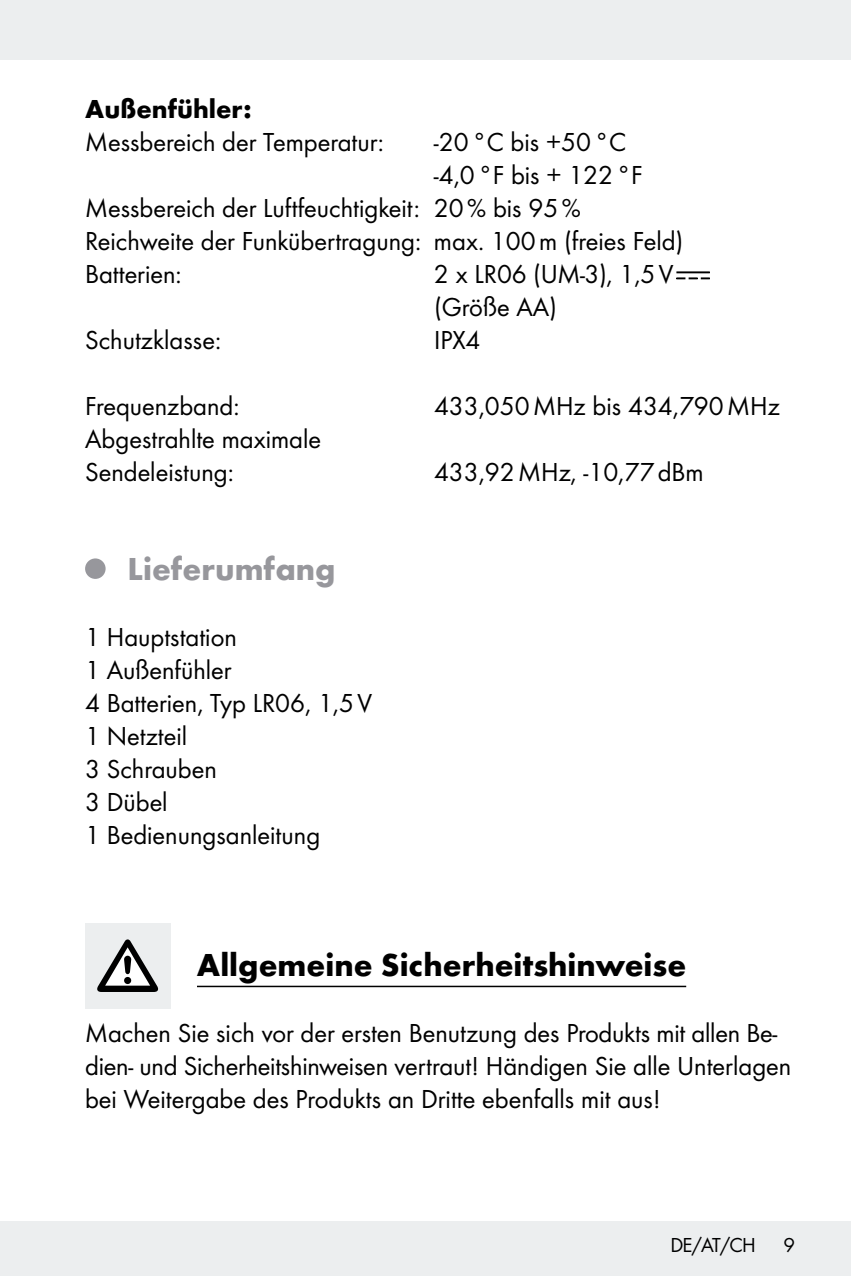
<style>
.page{position:relative;width:851px;height:1276px;background:#fff}
.page>*{position:absolute;margin:0;border:0;box-sizing:border-box;transform-origin:0 0}
.t1{font:700 33px "Futura";color:#000}
.t2{font:700 33px "Futura";color:#97979c}
.t3{font:27px/33px "Futura Boo";color:#000}
.t4{font:700 27px "Futura";color:#000}
.t5{font:21px "Futura Boo";color:#000}
</style>
<div class="page">
<div style="left:0;top:0;width:850px;height:60px;background:#eceeef"></div>
<div style="left:0;top:1220px;width:850px;height:56px;background:#eceeef"></div>
<hr style="left:85px;top:985px;width:601px;height:2px;background:#000">
<svg style="left:676px;top:278px;width:33px;height:1px"></svg>
<div style="left:676px;top:272px;width:33px;height:1px;border:1px solid #000"></div>
<div style="left:85px;top:558px;width:21px;height:21px;background:#97979c;border-radius:50%"></div>
<div style="left:170px;top:923px;width:27px;height:85px;background:#fff"></div>
<div style="left:85px;top:923px;width:85px;height:85px;background:#eceeef"></div>
<svg style="left:97px;top:939px;width:61px;height:53px"></svg>
<p class="t4" style="left:85px;top:92px;width:168px">Außenfühler:</p>
<p class="t3" style="left:85px;top:125px;width:300px">Messbereich der Temperatur:</p>
<p class="t3" style="left:434px;top:125px;width:193px">-20°C bis +50°C</p>
<p class="t3" style="left:434px;top:158px;width:210px">-4,0°F bis + 122°F</p>
<p class="t3" style="left:85px;top:191px;width:497px">Messbereich der Luftfeuchtigkeit: 20% bis 95%</p>
<p class="t3" style="left:85px;top:224px;width:600px">Reichweite der Funkübertragung: max. 100m (freies Feld)</p>
<p class="t3" style="left:85px;top:257px;width:98px">Batterien:</p>
<p class="t3" style="left:434px;top:257px;width:241px">2 x LR06 (UM-3), 1,5V (Größe AA)</p>
<p class="t3" style="left:85px;top:323px;width:137px">Schutzklasse:</p>
<p class="t3" style="left:434px;top:323px;width:48px">IPX4</p>
<p class="t3" style="left:85px;top:389px;width:156px">Frequenzband:</p>
<p class="t3" style="left:434px;top:389px;width:347px">433,050MHz bis 434,790MHz</p>
<p class="t3" style="left:85px;top:422px;width:237px">Abgestrahlte maximale<br>Sendeleistung:</p>
<p class="t3" style="left:434px;top:455px;width:271px">433,92MHz, -10,77dBm</p>
<p class="t2" style="left:128px;top:549px;width:209px">Lieferumfang</p>
<p class="t3" style="left:85px;top:620px;width:288px">1 Hauptstation<br>1 Außenfühler<br>4 Batterien, Typ LR06, 1,5V<br>1 Netzteil<br>3 Schrauben<br>3 Dübel<br>1 Bedienungsanleitung</p>
<p class="t1" style="left:197px;top:945px;width:490px">Allgemeine Sicherheitshinweise</p>
<p class="t3" style="left:85px;top:1016px;width:707px">Machen Sie sich vor der ersten Benutzung des Produkts mit allen Be&shy;dien- und Sicherheitshinweisen vertraut! Händigen Sie alle Unterlagen bei Weitergabe des Produkts an Dritte ebenfalls mit aus!</p>
<p class="t5" style="left:670px;top:1232px;width:87px">DE/AT/CH</p>
<p class="t5" style="left:783px;top:1232px;width:13px">9</p>
</div>
